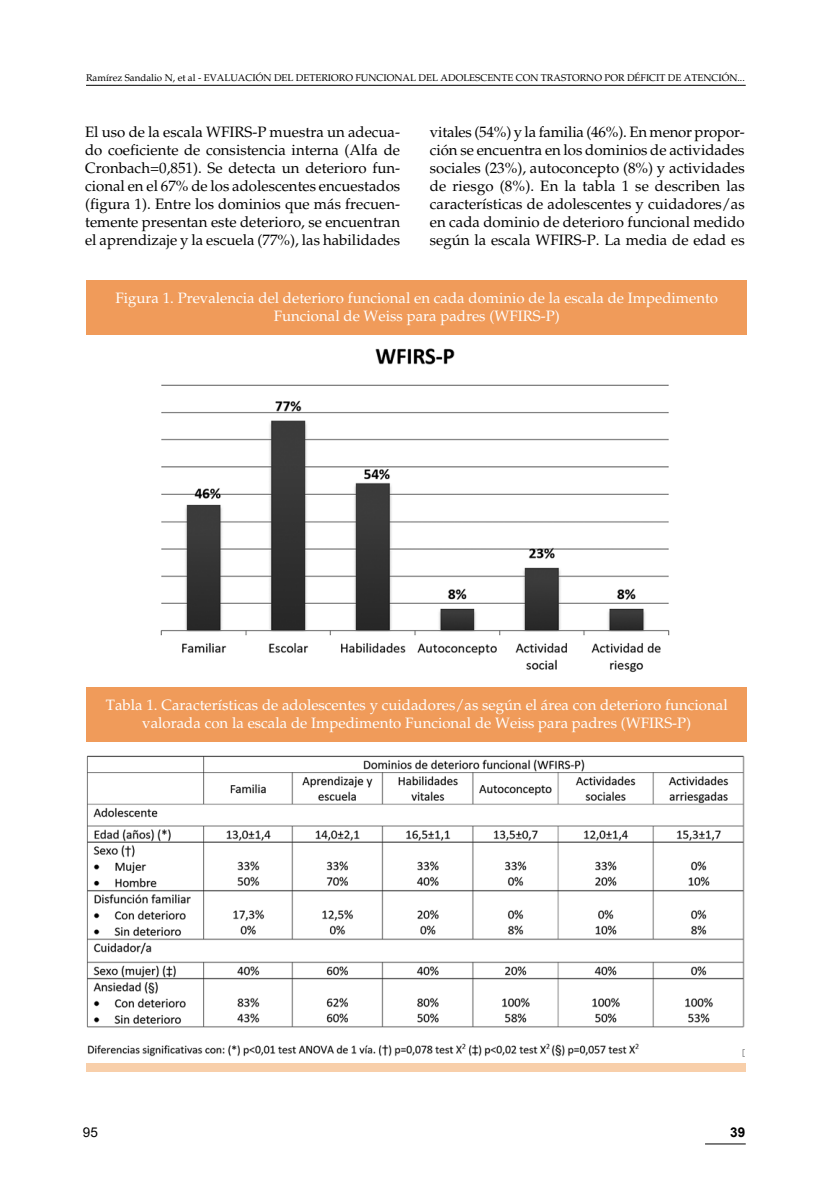
<style>
.page{position:relative;width:830px;height:1191px;background:#fff}
.page>*{position:absolute;margin:0;border:0;box-sizing:border-box;transform-origin:0 0}
.t1{font:15px/18px "Palatino";color:#000;text-align:justify}
.t2{font:15px/18px "Palatino";color:#fff;text-align:center}
.t3{font:13.5px "Arial";color:#000}
.t4{font:700 13.5px "Arial";color:#000}
.t5{font:9.75px "Palatino";color:#000}
</style>
<div class="page">
<hr style="left:704px;top:1143px;width:41px;height:1px;background:#000">
<hr style="left:86px;top:85px;width:659px;height:1px;background:#000">
<div style="left:86px;top:281px;width:660px;height:54px;background:#f09b5a"></div>
<div style="left:86px;top:687px;width:660px;height:54px;background:#f09b5a"></div>
<div style="left:86px;top:1063px;width:659px;height:9px;background:#f8cfaa"></div>
<img style="left:160px;top:348px;width:510px;height:325px">
<img style="left:86px;top:755px;width:658px;height:301px">
<p class="t5" style="left:86px;top:72px;width:660px">Ramírez Sandalio N, et al - EVALUACIÓN DEL DETERIORO FUNCIONAL DEL ADOLESCENTE CON TRASTORNO POR DÉFICIT DE ATENCIÓN...</p>
<p class="t1" style="left:85px;top:123px;width:316px">El uso de la escala WFIRS-P muestra un adecua&shy;do coeficiente de consistencia interna (Alfa de Cronbach=0,851). Se detecta un deterioro fun&shy;cional en el 67% de los adolescentes encuestados (figura 1). Entre los dominios que más frecuen&shy;temente presentan este deterioro, se encuentran el aprendizaje y la escuela (77%), las habilidades</p>
<p class="t1" style="left:429px;top:123px;width:316px">vitales (54%) y la familia (46%). En menor propor&shy;ción se encuentra en los dominios de actividades sociales (23%), autoconcepto (8%) y actividades de riesgo (8%). En la tabla 1 se describen las características de adolescentes y cuidadores/as en cada dominio de deterioro funcional medido según la escala WFIRS-P. La media de edad es</p>
<p class="t2" style="left:115px;top:289px;width:604px">Figura 1. Prevalencia del deterioro funcional en cada dominio de la escala de Impedimento<br>Funcional de Weiss para padres (WFIRS-P)</p>
<p class="t2" style="left:106px;top:696px;width:623px">Tabla 1. Características de adolescentes y cuidadores/as según el área con deterioro funcional valorada con la escala de Impedimento Funcional de Weiss para padres (WFIRS-P)</p>
<p class="t3" style="left:83px;top:1122px;width:17px">95</p>
<p class="t4" style="left:730px;top:1122px;width:17px">39</p>
</div>
